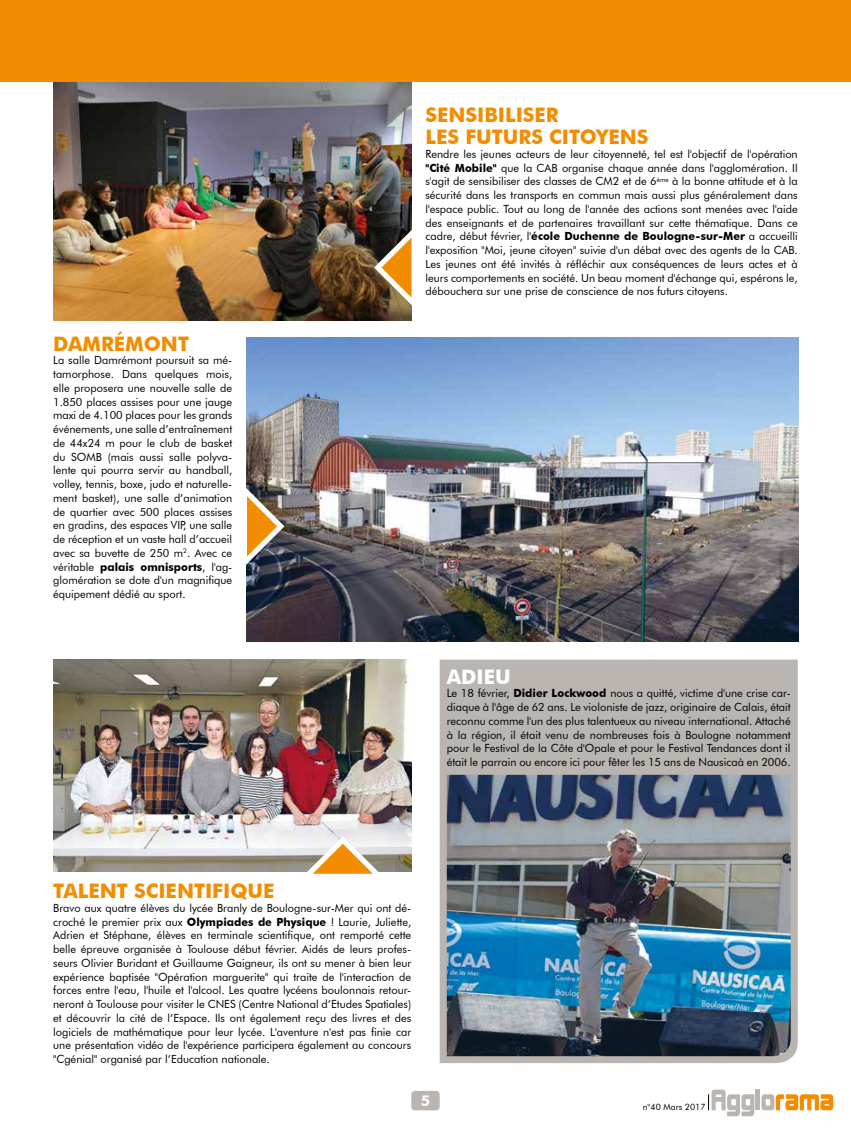
<style>
.page{position:relative;width:851px;height:1134px;background:#fff}
.page>*{position:absolute;margin:0;border:0;box-sizing:border-box;transform-origin:0 0}
.t1{font:700 20px/22.5px "Futura BT";color:#f28c00}
.t2{font:700 20px "Futura BT";color:#fff}
.t3{font:700 15px "Futura BT";color:#fff}
.t4{font:11.25px/13.8px "Futura BT";color:#000;text-align:justify}
.t5{font:8.75px "Futura BT";color:#000}
.s1{font-weight:700}
</style>
<div class="page">
<div style="left:755px;top:1089px;width:5px;height:21px;background:#bab5b0"></div>
<svg style="left:761px;top:1094px;width:72px;height:16px"></svg>
<svg style="left:708px;top:1089px;width:46px;height:27px"></svg>
<div style="left:411px;top:1091px;width:28px;height:19px;background:#bab5b0;border-radius:4px"></div>
<img style="left:53px;top:659px;width:358px;height:213px">
<img style="left:53px;top:81px;width:358px;height:239px">
<div style="left:0;top:0;width:850px;height:81px;background:#f28c00"></div>
<div style="left:439px;top:659px;width:358px;height:404px;background:#bab5b0"></div>
<img style="left:446px;top:775px;width:344px;height:281px">
<svg style="left:300px;top:836px;width:85px;height:38px"></svg>
<svg style="left:374px;top:225px;width:38px;height:85px;background:#936f3e"></svg>
<img style="left:247px;top:337px;width:551px;height:304px">
<svg style="left:246px;top:484px;width:38px;height:85px;background:#9a7d59"></svg>
<h1 class="t1" style="left:53px;top:332px;width:137px">DAMRÉMONT</h1>
<p class="t4" style="left:53px;top:353px;width:180px">La salle Damrémont poursuit sa mé&shy;tamorphose. Dans quelques mois, elle proposera une nouvelle salle de 1.850 places assises pour une jauge maxi de 4.100 places pour les grands événements, une salle d’entraînement de 44x24 m pour le club de basket du SOMB (mais aussi salle polyva&shy;lente qui pourra servir au handball, volley, tennis, boxe, judo et naturelle&shy;ment basket), une salle d’animation de quartier avec 500 places assises en gradins, des espaces VIP, une salle de réception et un vaste hall d’accueil avec sa buvette de 250 m<sup>2</sup>. Avec ce véritable <span class="s1">palais omnisports</span>, l'ag&shy;glomération se dote d'un magnifique équipement dédié au sport.</p>
<h1 class="t1" style="left:425px;top:103px;width:224px">SENSIBILISER<br>LES FUTURS CITOYENS</h1>
<p class="t4" style="left:425px;top:147px;width:374px">Rendre les jeunes acteurs de leur citoyenneté, tel est l'objectif de l'opération <span class="s1">"Cité Mobile"</span> que la CAB organise chaque année dans l'agglomération. Il s'agit de sensibiliser des classes de CM2 et de 6<sup>ème</sup> à la bonne attitude et à la sécurité dans les transports en commun mais aussi plus généralement dans l'espace public. Tout au long de l'année des actions sont menées avec l'aide des enseignants et de partenaires travaillant sur cette thématique. Dans ce cadre, début février, l'<span class="s1">école Duchenne de Boulogne-sur-Mer</span> a accueilli l'exposition "Moi, jeune citoyen" suivie d'un débat avec des agents de la CAB.<br>Les jeunes ont été invités à réfléchir aux conséquences de leurs actes et à leurs comportements en société. Un beau moment d'échange qui, espérons le, débouchera sur une prise de conscience de nos futurs citoyens.</p>
<h1 class="t2" style="left:446px;top:664px;width:65px">ADIEU</h1>
<p class="t4" style="left:446px;top:686px;width:345px">Le 18 février, <span class="s1">Didier Lockwood</span> nous a quitté, victime d'une crise car&shy;diaque à l'âge de 62 ans. Le violoniste de jazz, originaire de Calais, était reconnu comme l'un des plus talentueux au niveau international. Attaché à la région, il était venu de nombreuses fois à Boulogne notamment pour le Festival de la Côte d'Opale et pour le Festival Tendances dont il était le parrain ou encore ici pour fêter les 15 ans de Nausicaà en 2006.</p>
<h1 class="t1" style="left:53px;top:879px;width:223px">TALENT SCIENTIFIQUE</h1>
<p class="t4" style="left:53px;top:901px;width:359px">Bravo aux quatre élèves du lycée Branly de Boulogne-sur-Mer qui ont dé&shy;croché le premier prix aux <span class="s1">Olympiades de Physique</span> ! Laurie, Juliette, Adrien et Stéphane, élèves en terminale scientifique, ont remporté cette belle épreuve organisée à Toulouse début février. Aidés de leurs profes&shy;seurs Olivier Buridant et Guillaume Gaigneur, ils ont su mener à bien leur expérience baptisée "Opération marguerite" qui traite de l'interaction de forces entre l'eau, l'huile et l'alcool. Les quatre lycéens boulonnais retour&shy;neront à Toulouse pour visiter le CNES (Centre National d’Etudes Spatiales) et découvrir la cité de l’Espace. Ils ont également reçu des livres et des logiciels de mathématique pour leur lycée. L'aventure n'est pas finie car une présentation vidéo de l'expérience participera également au concours "Cgénial" organisé par l’Education nationale.</p>
<h2 class="t3" style="left:421px;top:1092px;width:11px">5</h2>
<p class="t5" style="left:642px;top:1102px;width:64px">n°40 Mars 2017</p>
</div>
